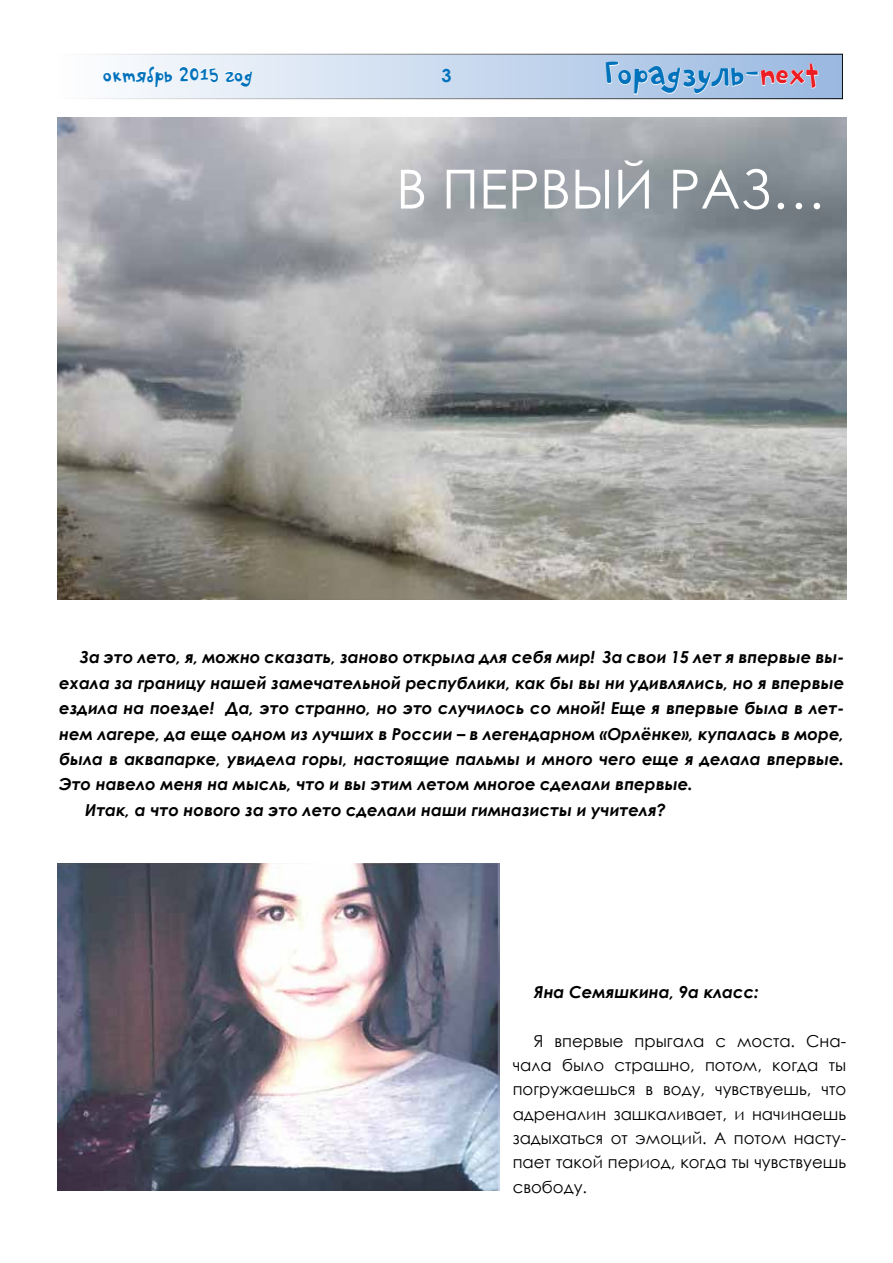
<style>
.page{position:relative;width:893px;height:1263px;background:#fff}
.page>*{position:absolute;margin:0;border:0;box-sizing:border-box;transform-origin:0 0}
.t1{font:54px "Century Gothic";color:#fff}
.t2{font:45px "PF Playskool Pro";color:#0072bc}
.t3{font:27px "PF Playskool Pro";color:#0072bc}
.t4{font:700 18px "Century Gothic";color:#0072bc}
.t5{font:italic 700 16.5px "Century Gothic";color:#000}
.t6{font:16.5px/24.3px "Century Gothic";color:#000;text-align:justify}
.s1{color:#ed1d24}
</style>
<div class="page">
<div style="left:58px;top:54px;width:785px;height:45px;background:linear-gradient(to right,#fefefe,#99b9e1)"></div>
<div style="left:103px;top:65px;width:70px;height:23px;background:#f6f8fc"></div>
<svg style="left:179px;top:66px;width:40px;height:17px"></svg>
<svg style="left:225px;top:65px;width:28px;height:23px"></svg>
<svg style="left:605px;top:61px;width:214px;height:57px"></svg>
<img style="left:57px;top:118px;width:789px;height:482px">
<img style="left:57px;top:863px;width:443px;height:327px">
<h3 class="t3" style="left:103px;top:62px;width:151px">октябрь 2015 год</h3>
<p class="t4" style="left:441px;top:62px;width:12px">3</p>
<h2 class="t2" style="left:604px;top:53px;width:217px">Горадзуль-<span class="s1">next</span></h2>
<h1 class="t1" style="left:396px;top:151px;width:431px">В первый раз…</h1>
<p class="t5" style="left:81px;top:644px;width:765px">За это лето, я, можно сказать, заново открыла для себя мир! За свои 15 лет я впервые вы-</p>
<p class="t5" style="left:59px;top:670px;width:786px">ехала за границу нашей замечательной республики, как бы вы ни удивлялись, но я впервые</p>
<p class="t5" style="left:59px;top:695px;width:786px">ездила на поезде! Да, это странно, но это случилось со мной! Еще я впервые была в лет-</p>
<p class="t5" style="left:59px;top:721px;width:786px">нем лагере, да еще одном из лучших в России – в легендарном «Орлёнке», купалась в море,</p>
<p class="t5" style="left:59px;top:746px;width:786px">была в аквапарке, увидела горы, настоящие пальмы и много чего еще я делала впервые.</p>
<p class="t5" style="left:59px;top:772px;width:635px">Это навело меня на мысль, что и вы этим летом многое сделали впервые.</p>
<p class="t5" style="left:85px;top:797px;width:582px">Итак, а что нового за это лето сделали наши гимназисты и учителя?</p>
<p class="t5" style="left:534px;top:980px;width:226px">Яна Семяшкина, 9а класс:</p>
<p class="t6" style="left:513px;top:1028px;width:335px;text-indent:21px">Я впервые прыгала с моста. Сна&shy;чала было страшно, потом, когда ты погружаешься в воду, чувствуешь, что адреналин зашкаливает, и начинаешь задыхаться от эмоций. А потом насту&shy;пает такой период, когда ты чувствуешь свободу.</p>
</div>
